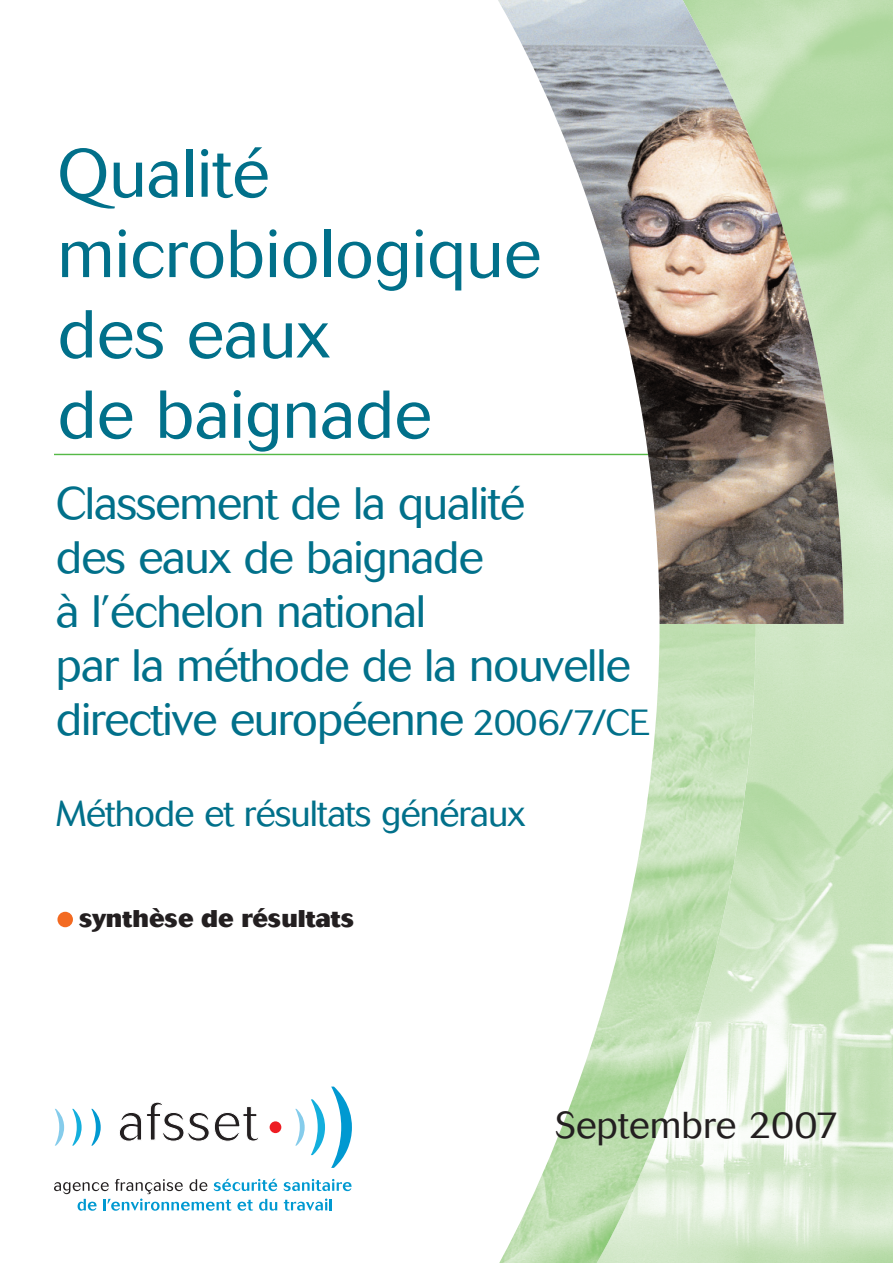
<style>
.page{position:relative;width:893px;height:1263px;background:#fff}
.page>*{position:absolute;margin:0;border:0;box-sizing:border-box;transform-origin:0 0}
.t1{font:300 67.05px/80.4px "Cosmos";color:#01708a}
.t2{font:300 45px/54px "Cosmos";letter-spacing:-.025em;color:#01708a}
.t3{font:300 37.05px "Cosmos";color:#231f20}
.t4{font:300 36px "Cosmos";letter-spacing:-.025em;color:#01708a}
.t5{font:800 24px "Cosmos";color:#231f20}
.s1{font-size:36px}
</style>
<div class="page">
<hr style="left:54px;top:454px;width:703px;height:1px;background:#56b947">
<img style="left:756px;top:0;width:137px;height:1263px">
<img style="left:499px;top:624px;width:257px;height:639px">
<img style="left:486px;top:0;width:357px;height:624px">
<div style="left:57px;top:912px;width:16px;height:15px;background:#f36a21;border-radius:50%"></div>
<svg style="left:295px;top:1109px;width:10px;height:37px"></svg>
<svg style="left:311px;top:1099px;width:14px;height:56px"></svg>
<svg style="left:331px;top:1087px;width:21px;height:81px"></svg>
<div style="left:270px;top:1121px;width:11px;height:12px;background:#ee1d23;border-radius:50%"></div>
<svg style="left:91px;top:1109px;width:10px;height:37px"></svg>
<svg style="left:72px;top:1109px;width:10px;height:37px"></svg>
<svg style="left:55px;top:1109px;width:9px;height:37px"></svg>
<svg style="left:284px;top:1179px;width:68px;height:12px"></svg>
<svg style="left:54px;top:1179px;width:223px;height:32px"></svg>
<svg style="left:284px;top:1199px;width:48px;height:12px"></svg>
<svg style="left:119px;top:1102px;width:140px;height:40px"></svg>
<h1 class="t1" style="left:57px;top:140px;width:485px">Qualité microbiologique des eaux<br>de baignade</h1>
<p class="t2" style="left:56px;top:481px;width:595px">Classement de la qualité<br>des eaux de baignade<br>à l’échelon national<br>par la méthode de la nouvelle directive européenne <span class="s1">2006/7/CE</span></p>
<p class="t4" style="left:56px;top:801px;width:471px">Méthode et résultats généraux</p>
<p class="t5" style="left:79px;top:910px;width:277px">synthèse de résultats</p>
<p class="t3" style="left:556px;top:1112px;width:284px">Septembre 2007</p>
</div>
